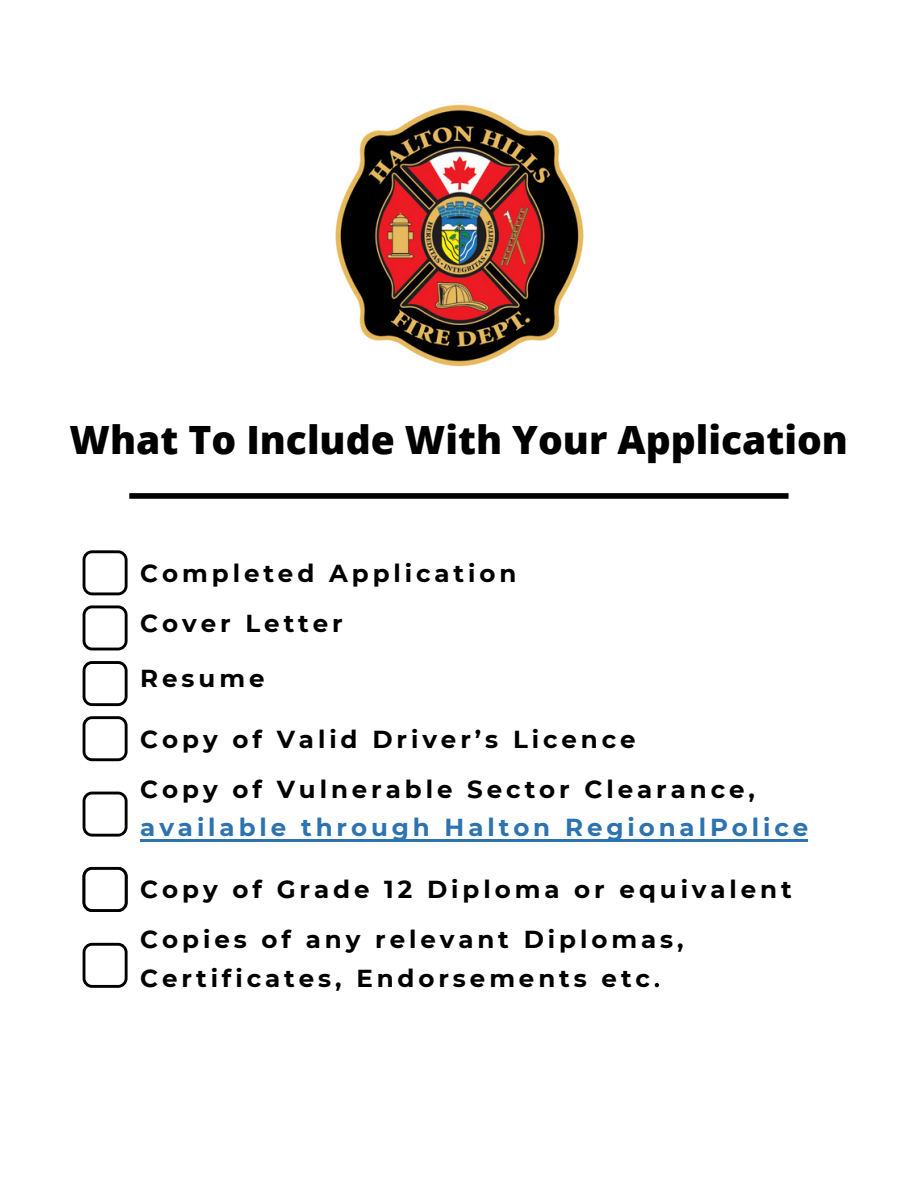
<style>
.page{position:relative;width:918px;height:1188px;background:#fff}
.page>*{position:absolute;margin:0;border:0;box-sizing:border-box;transform-origin:0 0}
.t1{font:800 39px "Open Sans";color:#000}
.t2{font:700 24.6px/49.8px "Montserrat";letter-spacing:.16em;color:#000}
.t3{font:700 24.6px "Montserrat";color:#2d73b0}
.s1{font-weight:500}
</style>
<div class="page">
<div style="left:129px;top:493px;width:660px;height:6px;background:#000"></div>
<hr style="left:141px;top:840px;width:667px;height:2px;background:#2d73b0">
<img style="left:335px;top:104px;width:249px;height:263px">
<svg style="left:83px;top:550px;width:45px;height:45px"></svg>
<svg style="left:83px;top:605px;width:45px;height:45px"></svg>
<svg style="left:83px;top:661px;width:45px;height:45px"></svg>
<svg style="left:83px;top:716px;width:45px;height:45px"></svg>
<svg style="left:83px;top:792px;width:45px;height:45px"></svg>
<svg style="left:83px;top:867px;width:45px;height:45px"></svg>
<svg style="left:83px;top:943px;width:45px;height:45px"></svg>
<h1 class="t1" style="left:70px;top:413px;width:780px">What To Include With Your Application</h1>
<p class="t2" style="left:140px;top:548px;width:378px">C omp l e t e d A p p l i c a t i o n<br>C o v e r L e t t e r</p>
<p class="t2" style="left:140px;top:653px;width:126px">R e s ume</p>
<p class="t2" style="left:140px;top:714px;width:616px">C o p y o f V a l i d D r i v e r ’ s L i c e n c e<br>C o p y o f V u l n e r a b l e S e c t o r C l e a r a n c e ,</p>
<p class="t3" style="left:140px;top:813px;width:670px">a v a i l a b l e t h r o u g h H a l t o n R e g i o n a l P o l i c e</p>
<p class="t2" style="left:140px;top:865px;width:653px">C o p y o f G r a d e 1 2 D i p l oma o r e q u i v a l e n t<br>C o p i e s o f a n y r e l e v a n t D i p l oma s ,</p>
<p class="t2" style="left:140px;top:953px;width:521px">C e r t i f i c a t e s , E n d o r s eme n t s e t c <span class="s1">.</span></p>
</div>
